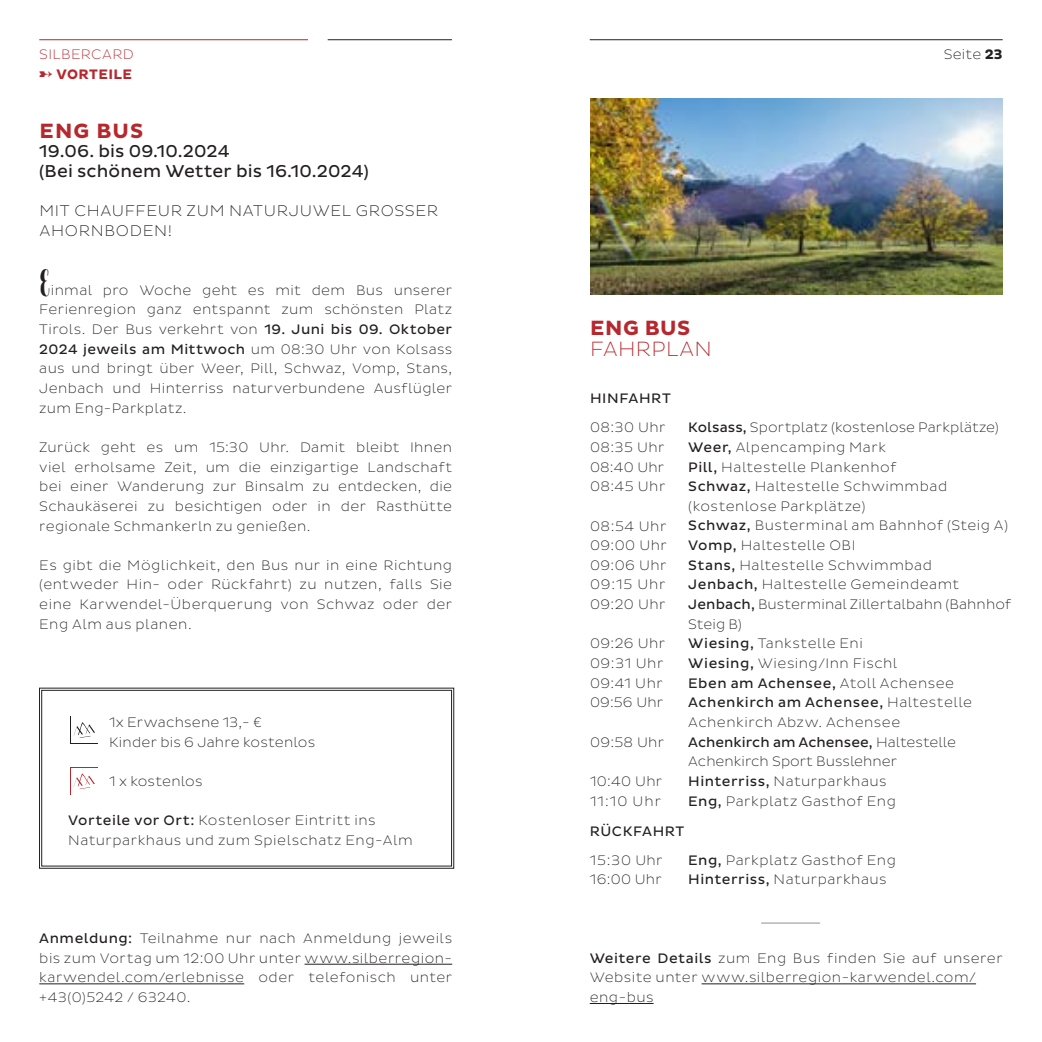
<style>
.page{position:relative;width:1042px;height:1042px;background:#fff}
.page>*{position:absolute;margin:0;border:0;box-sizing:border-box;transform-origin:0 0}
.Header_Pluto_large{font:200 21px "Pluto Sans";letter-spacing:.015em;color:#b7282e}
.Header_Pluto_large-2{font:700 21px "Pluto Sans";letter-spacing:.025em;color:#b7282e}
.Headline_Pluto_light{font:700 21px "Pluto Sans";letter-spacing:.055em;color:#b7282e}
.Headline_Pluto_light-2{font:17.5px "Pluto Sans";letter-spacing:.005em;color:#231f20}
.Headline_Pluto_light-3{font:200 15.75px/19.6px "Pluto Sans";letter-spacing:.04em;color:#231f20}
.Fliesstext_Pluto_8{font:200 14px/19.6px "Pluto Sans";letter-spacing:.03em;color:#231f20;text-align:justify}
.Fliesstext_Pluto_8-2{font:200 14px/19.6px "Pluto Sans";letter-spacing:.005em;color:#231f20}
.Fliesstext_Pluto_9{font:200 14px/19.6px "Pluto Sans";color:#231f20}
.Fliesstext_Pluto_8-3{font:200 14px "Pluto Sans";letter-spacing:.01em;color:#231f20}
.Fliesstext_Pluto_8-4{font:14px "Pluto Sans";letter-spacing:.04em;color:#231f20}
.Fliesstext_Pluto_9-2{font:200 14px "Pluto Sans";letter-spacing:.025em;color:#b7282e}
.Fliesstext_Pluto_9-3{font:700 14px "Pluto Sans";letter-spacing:.03em;color:#b7282e}
.s1{font-weight:700}
.s2{font-weight:400}
.s3{font-weight:200}
</style>
<div class="page">
<hr style="left:590px;top:39px;width:412px;height:1px;background:#231f20">
<hr style="left:39px;top:39px;width:269px;height:1px;background:#b7282e">
<hr style="left:328px;top:39px;width:124px;height:1px;background:#231f20">
<svg style="left:39px;top:688px;width:415px;height:180px"></svg>
<svg style="left:41px;top:690px;width:411px;height:176px"></svg>
<hr style="left:304px;top:964px;width:148px;height:1px;background:#231f20">
<hr style="left:39px;top:983px;width:205px;height:1px;background:#231f20">
<div style="left:69px;top:766px;width:30px;height:30px;background:#fff"></div>
<svg style="left:70px;top:767px;width:28px;height:28px"></svg>
<div style="left:71px;top:768px;width:26px;height:26px;background:#fff"></div>
<svg style="left:73px;top:773px;width:22px;height:16px"></svg>
<div style="left:70px;top:715px;width:29px;height:30px;background:#fff"></div>
<svg style="left:70px;top:716px;width:28px;height:28px"></svg>
<div style="left:71px;top:717px;width:27px;height:26px;background:#fff"></div>
<svg style="left:74px;top:722px;width:21px;height:16px"></svg>
<img style="left:590px;top:98px;width:413px;height:197px">
<hr style="left:761px;top:922px;width:59px;height:1px;background:#231f20">
<hr style="left:701px;top:983px;width:275px;height:1px;background:#231f20">
<hr style="left:590px;top:1003px;width:63px;height:1px;background:#231f20">
<p class="Fliesstext_Pluto_9-2" style="left:39px;top:46px;width:96px">SILBERCARD</p>
<p class="Fliesstext_Pluto_8" style="left:943px;top:44px;width:61px">Seite <span class="s1">23</span></p>
<p class="Fliesstext_Pluto_9-3" style="left:39px;top:66px;width:94px">➸ VORTEILE</p>
<p class="Headline_Pluto_light" style="left:39px;top:118px;width:105px">ENG BUS</p>
<p class="Headline_Pluto_light-2" style="left:39px;top:141px;width:192px">19.06. bis 09.10.2024</p>
<p class="Headline_Pluto_light-2" style="left:39px;top:161px;width:331px">(Bei schönem Wetter bis 16.10.2024)</p>
<p class="Headline_Pluto_light-3" style="left:39px;top:201px;width:400px">MIT CHAUFFEUR ZUM NATURJUWEL GROSSER<br>AHORNBODEN!</p>
<p class="Fliesstext_Pluto_8" style="left:39px;top:280px;width:414px"><sup>E</sup>inmal pro Woche geht es mit dem Bus unserer Ferienregion ganz entspannt zum schönsten Platz Tirols. Der Bus verkehrt von <span class="s2">19. Juni bis 09. Oktober 2024 jeweils am Mittwoch</span> um 08:30 Uhr von Kolsass aus und bringt über Weer, Pill, Schwaz, Vomp, Stans, Jenbach und Hinterriss naturverbundene Ausflügler zum Eng-Parkplatz.</p>
<p class="Fliesstext_Pluto_8" style="left:39px;top:437px;width:414px">Zurück geht es um 15:30 Uhr. Damit bleibt Ihnen viel erholsame Zeit, um die einzigartige Landschaft bei einer Wanderung zur Binsalm zu entdecken, die Schaukäserei zu besichtigen oder in der Rasthütte regionale Schmankerln zu genießen.</p>
<p class="Fliesstext_Pluto_8" style="left:39px;top:555px;width:414px">Es gibt die Möglichkeit, den Bus nur in eine Richtung (entweder Hin- oder Rückfahrt) zu nutzen, falls Sie eine Karwendel-Überquerung von Schwaz oder der Eng Alm aus planen.</p>
<p class="Fliesstext_Pluto_8-3" style="left:109px;top:714px;width:154px">1x Erwachsene 13,- €</p>
<p class="Fliesstext_Pluto_8-3" style="left:109px;top:734px;width:208px">Kinder bis 6 Jahre kostenlos</p>
<p class="Fliesstext_Pluto_8-3" style="left:109px;top:773px;width:95px">1 x kostenlos</p>
<p class="Fliesstext_Pluto_8" style="left:68px;top:811px;width:346px"><span class="s2">Vorteile vor Ort:</span> Kostenloser Eintritt ins<br>Naturparkhaus und zum Spielschatz Eng-Alm</p>
<p class="Fliesstext_Pluto_8" style="left:39px;top:928px;width:414px"><span class="s2">Anmeldung:</span> Teilnahme nur nach Anmeldung jeweils bis zum Vortag um 12:00 Uhr unter www.silberregion&shy;karwendel.com/erlebnisse oder telefonisch unter +43(0)5242 / 63240.</p>
<p class="Header_Pluto_large-2" style="left:590px;top:316px;width:102px">ENG BUS</p>
<p class="Header_Pluto_large" style="left:590px;top:337px;width:123px">FAHRPLAN</p>
<p class="Fliesstext_Pluto_8-4" style="left:590px;top:391px;width:82px">HINFAHRT</p>
<p class="Fliesstext_Pluto_8" style="left:590px;top:418px;width:77px">08:30 Uhr</p>
<p class="Fliesstext_Pluto_8" style="left:590px;top:437px;width:76px">08:35 Uhr</p>
<p class="Fliesstext_Pluto_8" style="left:590px;top:457px;width:76px">08:40 Uhr</p>
<p class="Fliesstext_Pluto_8" style="left:590px;top:477px;width:77px">08:45 Uhr</p>
<p class="Fliesstext_Pluto_8" style="left:590px;top:516px;width:78px">08:54 Uhr</p>
<p class="Fliesstext_Pluto_8" style="left:590px;top:536px;width:78px">09:00 Uhr</p>
<p class="Fliesstext_Pluto_8" style="left:590px;top:555px;width:78px">09:06 Uhr</p>
<p class="Fliesstext_Pluto_8" style="left:590px;top:575px;width:77px">09:15 Uhr</p>
<p class="Fliesstext_Pluto_8" style="left:590px;top:594px;width:77px">09:20 Uhr</p>
<p class="Fliesstext_Pluto_8" style="left:590px;top:634px;width:77px">09:26 Uhr</p>
<p class="Fliesstext_Pluto_8" style="left:590px;top:653px;width:75px">09:31 Uhr</p>
<p class="Fliesstext_Pluto_8" style="left:590px;top:673px;width:74px">09:41 Uhr</p>
<p class="Fliesstext_Pluto_8" style="left:590px;top:693px;width:75px">09:56 Uhr</p>
<p class="Fliesstext_Pluto_8" style="left:590px;top:732px;width:76px">09:58 Uhr</p>
<p class="Fliesstext_Pluto_8" style="left:590px;top:771px;width:74px">10:40 Uhr</p>
<p class="Fliesstext_Pluto_8" style="left:590px;top:791px;width:73px">11:10 Uhr</p>
<p class="Fliesstext_Pluto_8-2" style="left:688px;top:418px;width:312px"><span class="s2">Kolsass,</span> Sportplatz (kostenlose Parkplätze)</p>
<p class="Fliesstext_Pluto_8" style="left:688px;top:437px;width:199px"><span class="s2">Weer,</span> Alpencamping Mark</p>
<p class="Fliesstext_Pluto_8" style="left:688px;top:457px;width:210px"><span class="s2">Pill,</span> Haltestelle Plankenhof</p>
<p class="Fliesstext_Pluto_8" style="left:688px;top:477px;width:261px"><span class="s2">Schwaz,</span> Haltestelle Schwimmbad (kostenlose Parkplätze)</p>
<p class="Fliesstext_Pluto_8" style="left:688px;top:516px;width:321px"><span class="s2">Schwaz,</span> Busterminal am Bahnhof (Steig A)</p>
<p class="Fliesstext_Pluto_8" style="left:688px;top:535px;width:169px"><span class="s2">Vomp,</span> Haltestelle OBI</p>
<p class="Fliesstext_Pluto_8" style="left:688px;top:555px;width:245px"><span class="s2">Stans,</span> Haltestelle Schwimmbad</p>
<p class="Fliesstext_Pluto_8" style="left:688px;top:575px;width:272px"><span class="s2">Jenbach,</span> Haltestelle Gemeindeamt</p>
<p class="Fliesstext_Pluto_8-2" style="left:688px;top:594px;width:324px"><span class="s2">Jenbach,</span> Busterminal Zillertalbahn (Bahnhof<br>Steig B)</p>
<p class="Fliesstext_Pluto_8" style="left:688px;top:634px;width:176px"><span class="s2">Wiesing,</span> Tankstelle Eni</p>
<p class="Fliesstext_Pluto_8" style="left:688px;top:653px;width:210px"><span class="s2">Wiesing,</span> Wiesing/Inn Fischl</p>
<p class="Fliesstext_Pluto_8-4" style="left:688px;top:675px;width:267px">Eben am Achensee, <span class="s3">Atoll Achensee</span></p>
<p class="Fliesstext_Pluto_8" style="left:688px;top:693px;width:285px"><span class="s2">Achenkirch am Achensee,</span> Haltestelle<br>Achenkirch Abzw. Achensee</p>
<p class="Fliesstext_Pluto_9" style="left:688px;top:732px;width:269px"><span class="s2">Achenkirch am Achensee,</span> Haltestelle<br>Achenkirch Sport Busslehner</p>
<p class="Fliesstext_Pluto_8" style="left:688px;top:771px;width:200px"><span class="s2">Hinterriss,</span> Naturparkhaus</p>
<p class="Fliesstext_Pluto_8" style="left:688px;top:791px;width:209px"><span class="s2">Eng,</span> Parkplatz Gasthof Eng</p>
<p class="Fliesstext_Pluto_8-4" style="left:590px;top:823px;width:96px">RÜCKFAHRT</p>
<p class="Fliesstext_Pluto_8" style="left:590px;top:850px;width:74px">15:30 Uhr</p>
<p class="Fliesstext_Pluto_8" style="left:590px;top:869px;width:74px">16:00 Uhr</p>
<p class="Fliesstext_Pluto_8" style="left:688px;top:850px;width:209px"><span class="s2">Eng,</span> Parkplatz Gasthof Eng</p>
<p class="Fliesstext_Pluto_8" style="left:688px;top:869px;width:200px"><span class="s2">Hinterriss,</span> Naturparkhaus</p>
<p class="Fliesstext_Pluto_8" style="left:590px;top:948px;width:414px"><span class="s2">Weitere Details</span> zum Eng Bus finden Sie auf unserer<br>Website unter www.silberregion-karwendel.com/</p>
<p class="Fliesstext_Pluto_8" style="left:590px;top:987px;width:65px">eng-bus</p>
</div>
